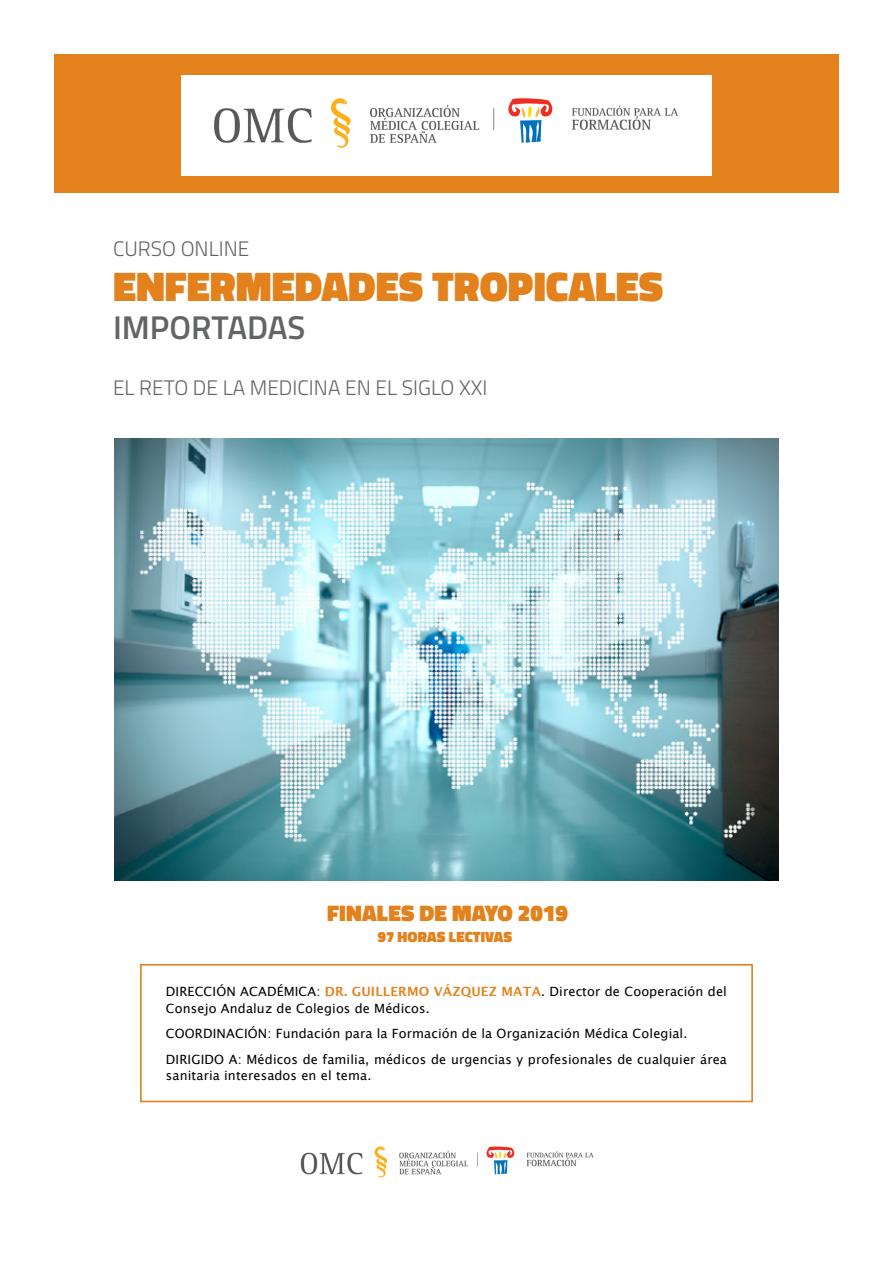
<style>
.page{position:relative;width:893px;height:1263px;background:#fff}
.page>*{position:absolute;margin:0;border:0;box-sizing:border-box;transform-origin:0 0}
.t1{font:900 42px "Titillium";color:#e3811c}
.t2{font:600 33px "Titillium";color:#636466}
.t3{font:900 22.8px "Titillium";letter-spacing:.01em;color:#e3811c}
.t4{font:300 21px "Titillium";color:#636466}
.t5{font:900 15px "Titillium";letter-spacing:.01em;color:#e3811c}
.t6{font:12.75px/16.5px "Lucida Grande";letter-spacing:.01em;color:#000}
.s1{font-weight:700;color:#e3811c}
</style>
<div class="page">
<svg style="left:54px;top:54px;width:785px;height:138px;fill:#e3811c"></svg>
<img style="left:115px;top:438px;width:663px;height:442px">
<div style="left:140px;top:964px;width:613px;height:138px;border:2px solid #e3811c"></div>
<img style="left:300px;top:1146px;width:294px;height:32px">
<p class="t4" style="left:113px;top:233px;width:138px">CURSO ONLINE</p>
<p class="t1" style="left:113px;top:255px;width:551px">ENFERMEDADES TROPICALES</p>
<p class="t2" style="left:113px;top:303px;width:194px">IMPORTADAS</p>
<p class="t4" style="left:113px;top:372px;width:376px">EL RETO DE LA MEDICINA EN EL SIGLO XXI</p>
<p class="t3" style="left:327px;top:896px;width:242px">FINALES DE MAYO 2019</p>
<p class="t5" style="left:378px;top:925px;width:136px">97 HORAS LECTIVAS</p>
<p class="t6" style="left:166px;top:983px;width:562px">DIRECCIÓN ACADÉMICA: <span class="s1">DR. GUILLERMO VÁZQUEZ MATA</span>. Director de Cooperación del<br>Consejo Andaluz de Colegios de Médicos.</p>
<p class="t6" style="left:166px;top:1025px;width:523px">COORDINACIÓN: Fundación para la Formación de la Organización Médica Colegial.</p>
<p class="t6" style="left:166px;top:1051px;width:562px">DIRIGIDO A: Médicos de familia, médicos de urgencias y profesionales de cualquier área sanitaria interesados en el tema.</p>
</div>
